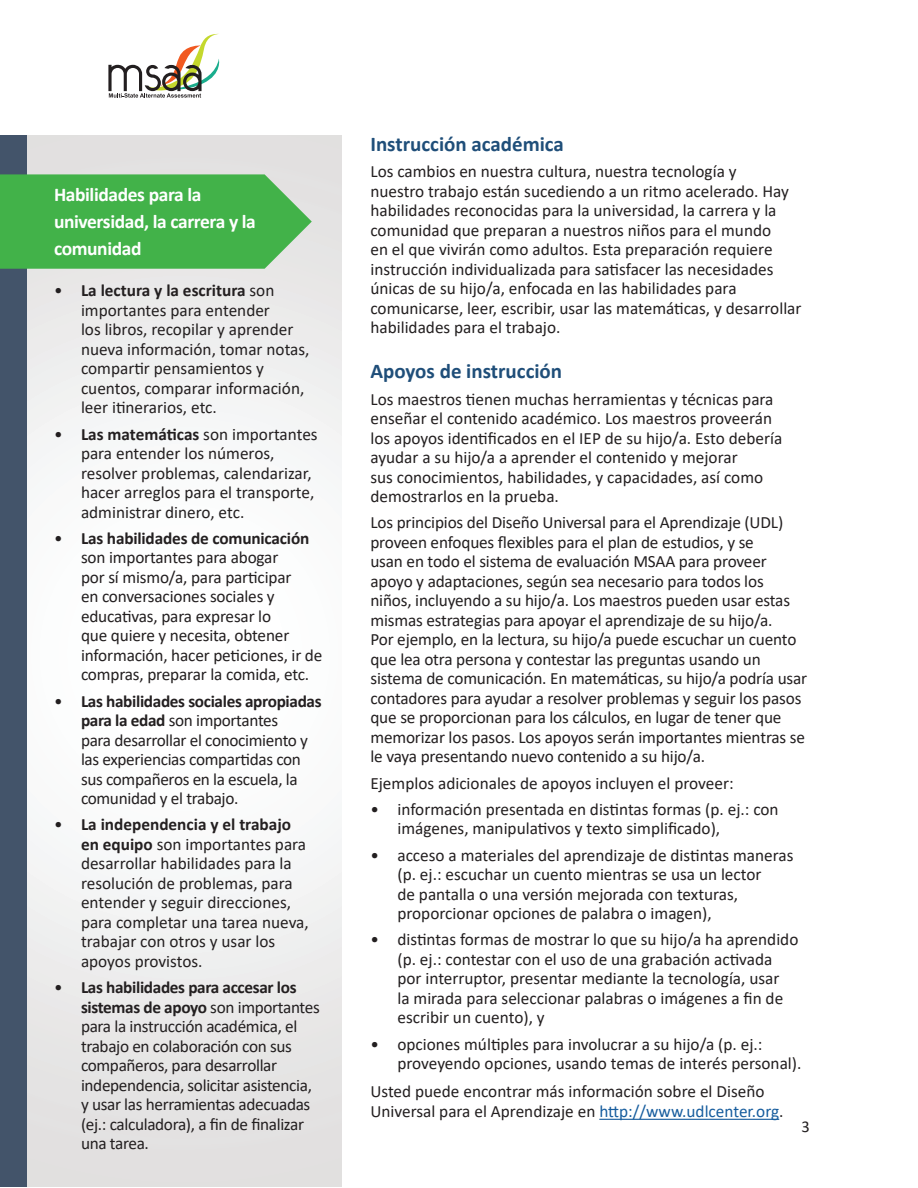
<style>
.page{position:relative;width:918px;height:1188px;background:#fff}
.page>*{position:absolute;margin:0;border:0;box-sizing:border-box;transform-origin:0 0}
.t1{font:700 21px "Calibri";color:#1f4e79}
.subhead_reverse{font:700 19.5px/27px "Calibri";letter-spacing:-.02em;color:#fff}
.Body{font:17.25px/19.5px "Calibri";letter-spacing:-.005em;color:#231f20}
.t2{font:16.5px "Calibri";color:#231f20}
.s1{font-weight:700}
.s2{color:#175d9e}
</style>
<div class="page">
<svg style="left:108px;top:33px;width:112px;height:65px"></svg>
<svg style="left:27px;top:135px;width:315px;height:1051px"></svg>
<div style="left:0;top:135px;width:27px;height:1052px;background:#43546a"></div>
<svg style="left:0;top:174px;width:312px;height:95px;background:#4fb655"></svg>
<hr style="left:599px;top:1119px;width:180px;height:1px;background:#175d9e">
<p class="subhead_reverse" style="left:54px;top:180px;width:203px">Habilidades para la universidad, la carrera y la comunidad</p>
<p class="Body" style="left:81px;top:281px;width:230px;text-indent:-27px">• <span class="s1">La lectura y la escritura</span> son importantes para entender<br>los libros, recopilar y aprender nueva información, tomar notas, compartir pensamientos y cuentos, comparar información, leer itinerarios, etc.</p>
<p class="Body" style="left:81px;top:424px;width:238px;text-indent:-27px">• <span class="s1">Las matemáticas</span> son importantes para entender los números, resolver problemas, calendarizar, hacer arreglos para el transporte, administrar dinero, etc.</p>
<p class="Body" style="left:81px;top:528px;width:243px;text-indent:-27px">• <span class="s1">Las habilidades de comunicación </span>son importantes para abogar<br>por sí mismo/a, para participar<br>en conversaciones sociales y educativas, para expresar lo<br>que quiere y necesita, obtener información, hacer peticiones, ir de compras, preparar la comida, etc.</p>
<p class="Body" style="left:81px;top:691px;width:242px;text-indent:-27px">• <span class="s1">Las habilidades sociales apropiadas para la edad</span> son importantes<br>para desarrollar el conocimiento y las experiencias compartidas con sus compañeros en la escuela, la comunidad y el trabajo.</p>
<p class="Body" style="left:81px;top:815px;width:229px;text-indent:-27px">• <span class="s1">La independencia y el trabajo en equipo</span> son importantes para desarrollar habilidades para la resolución de problemas, para entender y seguir direcciones, para completar una tarea nueva, trabajar con otros y usar los apoyos provistos.</p>
<p class="Body" style="left:81px;top:977px;width:240px;text-indent:-27px">• <span class="s1">Las habilidades para accesar los sistemas de apoyo</span> son importantes para la instrucción académica, el trabajo en colaboración con sus compañeros, para desarrollar independencia, solicitar asistencia, y usar las herramientas adecuadas (ej.: calculadora), a fin de finalizar una tarea.</p>
<h3 class="t1" style="left:370px;top:129px;width:195px">Instrucción académica</h3>
<p class="Body" style="left:370px;top:161px;width:433px">Los cambios en nuestra cultura, nuestra tecnología y<br>nuestro trabajo están sucediendo a un ritmo acelerado. Hay habilidades reconocidas para la universidad, la carrera y la comunidad que preparan a nuestros niños para el mundo<br>en el que vivirán como adultos. Esta preparación requiere instrucción individualizada para satisfacer las necesidades únicas de su hijo/a, enfocada en las habilidades para comunicarse, leer, escribir, usar las matemáticas, y desarrollar habilidades para el trabajo.</p>
<h3 class="t1" style="left:370px;top:357px;width:193px">Apoyos de instrucción</h3>
<p class="Body" style="left:370px;top:389px;width:413px">Los maestros tienen muchas herramientas y técnicas para enseñar el contenido académico. Los maestros proveerán los apoyos identificados en el IEP de su hijo/a. Esto debería ayudar a su hijo/a a aprender el contenido y mejorar<br>sus conocimientos, habilidades, y capacidades, así como demostrarlos en la prueba.</p>
<p class="Body" style="left:370px;top:513px;width:438px">Los principios del Diseño Universal para el Aprendizaje (UDL) proveen enfoques flexibles para el plan de estudios, y se<br>usan en todo el sistema de evaluación MSAA para proveer apoyo y adaptaciones, según sea necesario para todos los niños, incluyendo a su hijo/a. Los maestros pueden usar estas mismas estrategias para apoyar el aprendizaje de su hijo/a.<br>Por ejemplo, en la lectura, su hijo/a puede escuchar un cuento que lea otra persona y contestar las preguntas usando un sistema de comunicación. En matemáticas, su hijo/a podría usar contadores para ayudar a resolver problemas y seguir los pasos que se proporcionan para los cálculos, en lugar de tener que memorizar los pasos. Los apoyos serán importantes mientras se le vaya presentando nuevo contenido a su hijo/a.</p>
<p class="Body" style="left:370px;top:773px;width:365px">Ejemplos adicionales de apoyos incluyen el proveer:</p>
<p class="Body" style="left:397px;top:799px;width:383px;text-indent:-27px">• información presentada en distintas formas (p. ej.: con imágenes, manipulativos y texto simplificado),</p>
<p class="Body" style="left:397px;top:845px;width:397px;text-indent:-27px">• acceso a materiales del aprendizaje de distintas maneras (p. ej.: escuchar un cuento mientras se usa un lector<br>de pantalla o una versión mejorada con texturas, proporcionar opciones de palabra o imagen),</p>
<p class="Body" style="left:397px;top:930px;width:403px;text-indent:-27px">• distintas formas de mostrar lo que su hijo/a ha aprendido (p. ej.: contestar con el uso de una grabación activada por interruptor, presentar mediante la tecnología, usar<br>la mirada para seleccionar palabras o imágenes a fin de escribir un cuento), y</p>
<p class="Body" style="left:397px;top:1034px;width:406px;text-indent:-27px">• opciones múltiples para involucrar a su hijo/a (p. ej.: proveyendo opciones, usando temas de interés personal).</p>
<p class="Body" style="left:370px;top:1080px;width:415px;line-height:20.7px">Usted puede encontrar más información sobre el Diseño<br>Universal para el Aprendizaje en <span class="s2">http://www.udlcenter.org</span>.</p>
<p class="t2" style="left:802px;top:1115px;width:10px">3</p>
</div>
